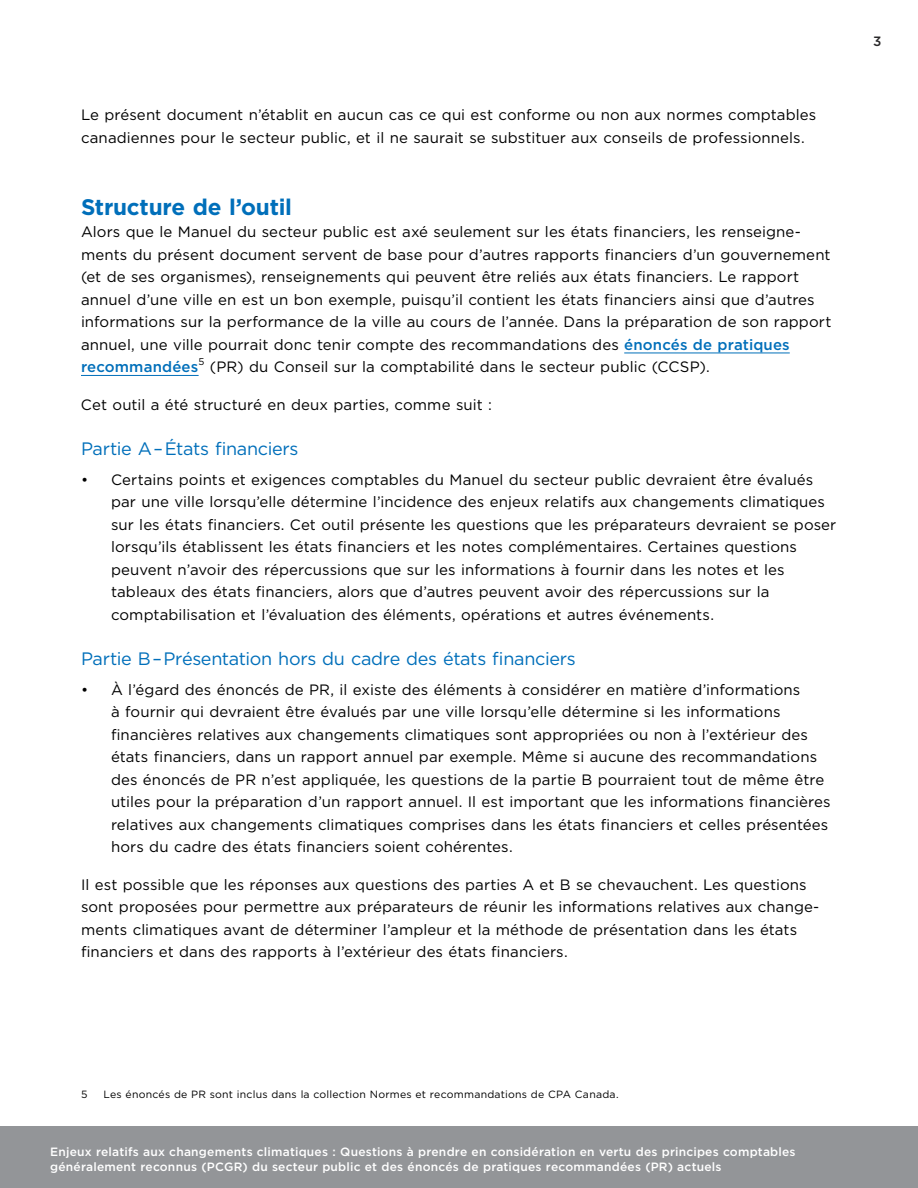
<style>
.page{position:relative;width:918px;height:1188px;background:#fff}
.page>*{position:absolute;margin:0;border:0;box-sizing:border-box;transform-origin:0 0}
.t1{font:700 22.5px "Gotham";letter-spacing:-.01em;color:#006fba}
.t2{font:18px "Gotham";letter-spacing:-.02em;color:#006fba}
.t3{font:15px/22.5px "Gotham";letter-spacing:.005em;color:#000}
.t4{font:500 13.5px "Gotham";color:#292829}
.t5{font:500 12px/15px "Gotham";letter-spacing:.02em;color:#fff}
.t6{font:10.5px "Gotham";letter-spacing:.02em;color:#000}
.t7{font:9.75px "Gotham";color:#000}
.s1{font-weight:500;color:#006fba}
</style>
<div class="page">
<hr style="left:624px;top:353px;width:166px;height:1px;background:#006fba">
<hr style="left:81px;top:375px;width:118px;height:1px;background:#006fba">
<div style="left:0;top:1126px;width:918px;height:62px;background:#939598"></div>
<p class="t3" style="left:81px;top:104px;width:737px">Le présent document n’établit en aucun cas ce qui est conforme ou non aux normes comptables canadiennes pour le secteur public, et il ne saurait se substituer aux conseils de professionnels.</p>
<h1 class="t1" style="left:81px;top:194px;width:213px">Structure de l’outil</h1>
<p class="t3" style="left:81px;top:221px;width:752px">Alors que le Manuel du secteur public est axé seulement sur les états financiers, les renseigne&shy;ments du présent document servent de base pour d’autres rapports financiers d’un gouvernement (et de ses organismes), renseignements qui peuvent être reliés aux états financiers. Le rapport annuel d’une ville en est un bon exemple, puisqu’il contient les états financiers ainsi que d’autres informations sur la performance de la ville au cours de l’année. Dans la préparation de son rapport annuel, une ville pourrait donc tenir compte des recommandations des <span class="s1">énoncés de pratiques recommandées</span></p>
<p class="t7" style="left:199px;top:356px;width:7px">5</p>
<p class="t3" style="left:210px;top:356px;width:501px">(PR) du Conseil sur la comptabilité dans le secteur public (CCSP).</p>
<p class="t3" style="left:81px;top:393px;width:412px">Cet outil a été structuré en deux parties, comme suit :</p>
<p class="t2" style="left:81px;top:439px;width:219px">Partie A – États financiers</p>
<p class="t3" style="left:111px;top:468px;width:727px;text-indent:-30px">• Certains points et exigences comptables du Manuel du secteur public devraient être évalués par une ville lorsqu’elle détermine l’incidence des enjeux relatifs aux changements climatiques sur les états financiers. Cet outil présente les questions que les préparateurs devraient se poser lorsqu’ils établissent les états financiers et les notes complémentaires. Certaines questions peuvent n’avoir des répercussions que sur les informations à fournir dans les notes et les tableaux des états financiers, alors que d’autres peuvent avoir des répercussions sur la comptabilisation et l’évaluation des éléments, opérations et autres événements.</p>
<p class="t2" style="left:81px;top:649px;width:496px">Partie B – Présentation hors du cadre des états financiers</p>
<p class="t3" style="left:111px;top:678px;width:721px;text-indent:-30px">• À l’égard des énoncés de PR, il existe des éléments à considérer en matière d’informations<br>à fournir qui devraient être évalués par une ville lorsqu’elle détermine si les informations financières relatives aux changements climatiques sont appropriées ou non à l’extérieur des états financiers, dans un rapport annuel par exemple. Même si aucune des recommandations des énoncés de PR n’est appliquée, les questions de la partie B pourraient tout de même être utiles pour la préparation d’un rapport annuel. Il est important que les informations financières relatives aux changements climatiques comprises dans les états financiers et celles présentées hors du cadre des états financiers soient cohérentes.</p>
<p class="t3" style="left:81px;top:873px;width:740px">Il est possible que les réponses aux questions des parties A et B se chevauchent. Les questions sont proposées pour permettre aux préparateurs de réunir les informations relatives aux change&shy;ments climatiques avant de déterminer l’ampleur et la méthode de présentation dans les états financiers et dans des rapports à l’extérieur des états financiers.</p>
<p class="t4" style="left:873px;top:34px;width:10px">3</p>
<p class="t6" style="left:81px;top:1088px;width:8px">5</p>
<p class="t6" style="left:104px;top:1088px;width:517px">Les énoncés de PR sont inclus dans la collection Normes et recommandations de CPA Canada.</p>
<p class="t5" style="left:50px;top:1144px;width:747px">Enjeux relatifs aux changements climatiques : Questions à prendre en considération en vertu des principes comptables généralement reconnus (PCGR) du secteur public et des énoncés de pratiques recommandées (PR) actuels</p>
</div>
